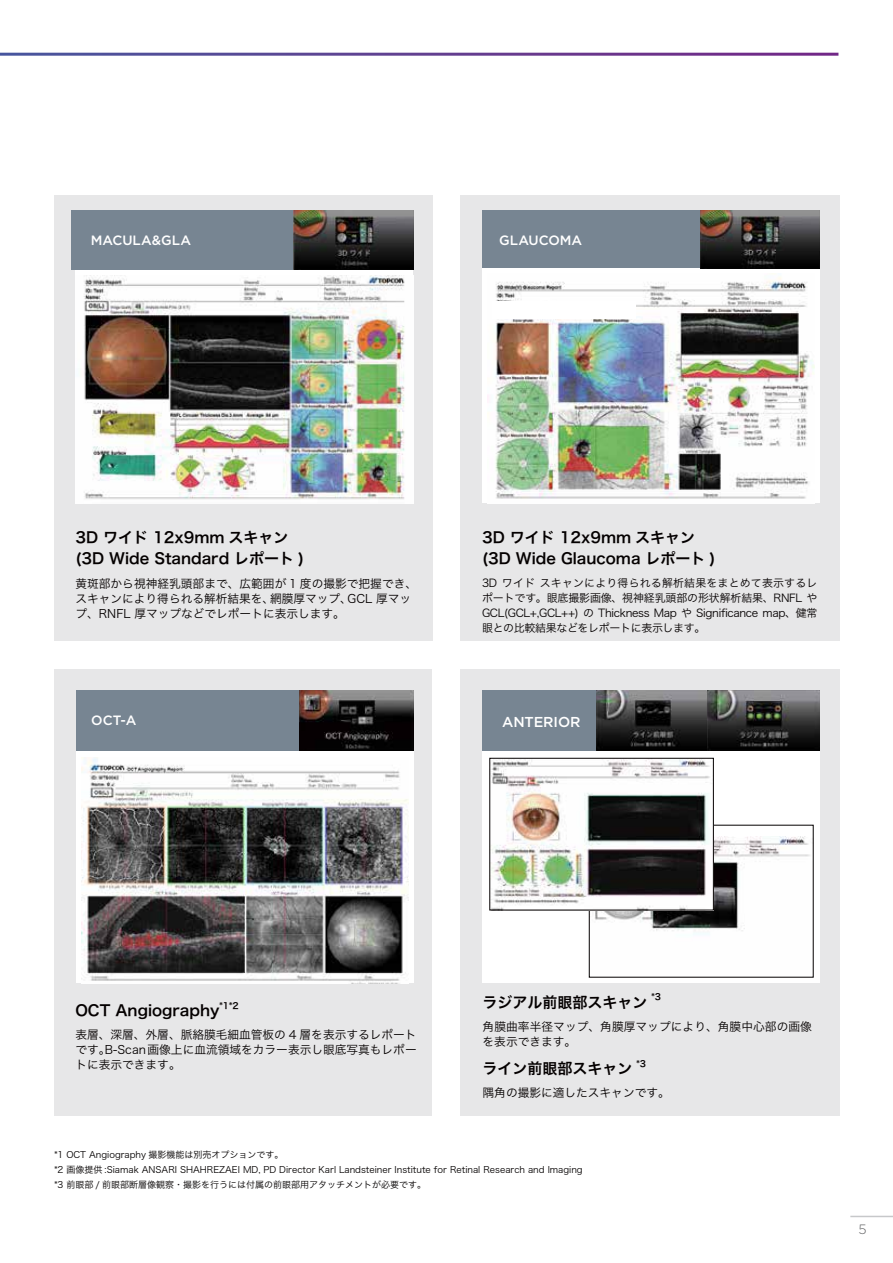
<style>
.page{position:relative;width:893px;height:1263px;background:#fff}
.page>*{position:absolute;margin:0;border:0;box-sizing:border-box;transform-origin:0 0}
.t1{font:15px/21px "Hiragino Sans W6";color:#040000}
.t2{font:500 14.4px "Gotham";letter-spacing:-.01em;color:#fff}
.t3{font:500 13.5px "Gotham";color:#fff}
.t4{font:300 13.5px "Gotham";color:#626365}
.t5{font:11.7px/15px "Hira Kaku Pro W3";color:#040000}
.t6{font:10.95px/15px "Hira Kaku Pro W3";letter-spacing:-.03em;color:#040000;text-align:justify}
.t7{font:9px/15px "Hira Kaku Pro W3";color:#040000}
.t8{font:8.7px "Hiragino Sans W6";color:#040000}
</style>
<div class="page">
<div style="left:460px;top:669px;width:380px;height:446px;background:#e7e7e8"></div>
<div style="left:54px;top:669px;width:378px;height:446px;background:#e7e7e8"></div>
<div style="left:460px;top:196px;width:380px;height:445px;background:#e7e7e8"></div>
<div style="left:54px;top:196px;width:378px;height:445px;background:#e7e7e8"></div>
<div style="left:76px;top:690px;width:338px;height:293px;background:#fff"></div>
<img style="left:81px;top:758px;width:327px;height:225px">
<div style="left:76px;top:690px;width:338px;height:60px;background:#778592"></div>
<img style="left:300px;top:690px;width:114px;height:60px">
<img style="left:75px;top:275px;width:338px;height:228px">
<div style="left:71px;top:210px;width:342px;height:60px;background:#778592"></div>
<img style="left:294px;top:210px;width:119px;height:60px">
<div style="left:482px;top:210px;width:338px;height:293px;background:#fff"></div>
<img style="left:487px;top:277px;width:327px;height:222px">
<div style="left:482px;top:210px;width:338px;height:58px;background:#778592"></div>
<img style="left:700px;top:210px;width:120px;height:58px">
<div style="left:482px;top:690px;width:338px;height:293px;background:#fff"></div>
<div style="left:482px;top:690px;width:338px;height:61px;background:#778592"></div>
<img style="left:596px;top:690px;width:110px;height:61px">
<img style="left:708px;top:690px;width:111px;height:61px">
<div style="left:492px;top:301px;width:144px;height:18px;background:#fff"></div>
<img style="left:591px;top:837px;width:219px;height:98px">
<hr style="left:850px;top:1216px;width:43px;height:1px;background:#c7c8ca">
<img style="left:492px;top:760px;width:219px;height:148px">
<div style="left:490px;top:758px;width:223px;height:152px;border:1px solid #040000"></div>
<p class="t3" style="left:91px;top:231px;width:102px">MACULA&amp;GLA</p>
<p class="t3" style="left:499px;top:231px;width:85px">GLAUCOMA</p>
<p class="t1" style="left:75px;top:527px;width:230px">3D ワイド 12x9mm スキャン(3D Wide Standard レポート )</p>
<p class="t5" style="left:75px;top:575px;width:343px">黄斑部から視神経乳頭部まで、広範囲が 1 度の撮影で把握でき、スキャンにより得られる解析結果を、網膜厚マップ、GCL 厚マップ、RNFL 厚マップなどでレポートに表示します。</p>
<p class="t3" style="left:91px;top:712px;width:47px">OCT-A</p>
<p class="t1" style="left:482px;top:527px;width:235px">3D ワイド 12x9mm スキャン(3D Wide Glaucoma レポート )</p>
<p class="t6" style="left:482px;top:575px;width:337px">3D ワイド スキャンにより得られる解析結果をまとめて表示するレポートです。眼底撮影画像、視神経乳頭部の形状解析結果、RNFL やGCL(GCL+,GCL++) の Thickness Map や Significance map、健常眼との比較結果などをレポートに表示します。</p>
<p class="t2" style="left:502px;top:712px;width:80px">ANTERIOR</p>
<p class="t1" style="left:75px;top:999px;width:146px">OCT Angiography</p>
<p class="t8" style="left:220px;top:997px;width:21px">*1*2</p>
<p class="t5" style="left:75px;top:1027px;width:343px;text-align:justify">表層、深層、外層、脈絡膜毛細血管板の 4 層を表示するレポートです。B-Scan画像上に血流領域をカラー表示し眼底写真もレポートに表示できます。</p>
<p class="t1" style="left:483px;top:991px;width:166px">ラジアル前眼部スキャン</p>
<p class="t8" style="left:651px;top:989px;width:11px">*3</p>
<p class="t5" style="left:483px;top:1018px;width:331px">角膜曲率半径マップ、角膜厚マップにより、角膜中心部の画像を表示できます。</p>
<p class="t1" style="left:483px;top:1057px;width:151px">ライン前眼部スキャン</p>
<p class="t8" style="left:636px;top:1055px;width:11px">*3</p>
<p class="t5" style="left:483px;top:1084px;width:189px">隅角の撮影に適したスキャンです。</p>
<p class="t7" style="left:54px;top:1146px;width:530px">*1 OCT Angiography 撮影機能は別売オプションです。<br>*2 画像提供 :Siamak ANSARI SHAHREZAEI MD, PD Director Karl Landsteiner Institute for Retinal Research and Imaging *3 前眼部 / 前眼部断層像観察・撮影を行うには付属の前眼部用アタッチメントが必要です。</p>
<p class="t4" style="left:858px;top:1221px;width:10px">5</p>
</div>
